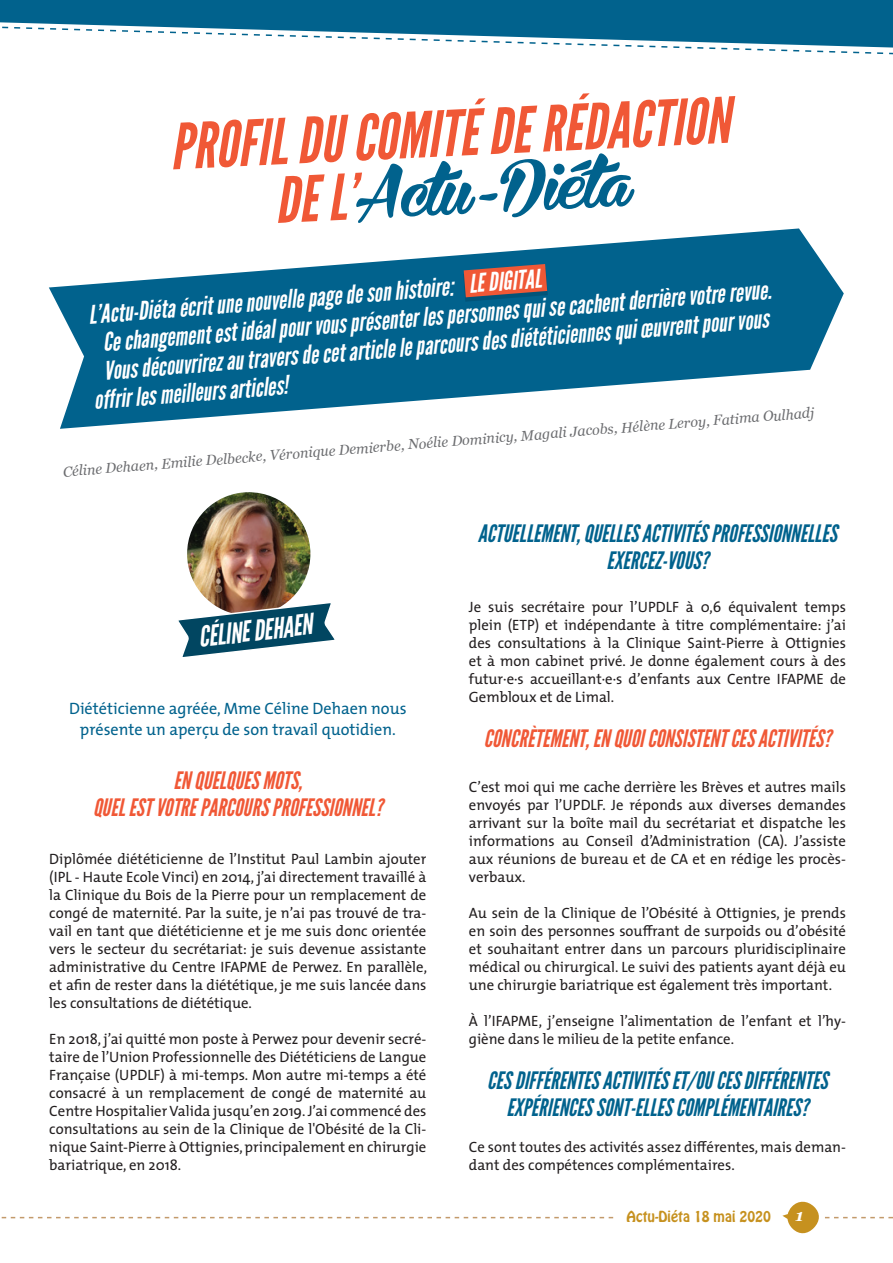
<style>
.page{position:relative;width:893px;height:1263px;background:#fff}
.page>*{position:absolute;margin:0;border:0;box-sizing:border-box;transform-origin:0 0}
.t1{font:italic 63px "League Gothic";color:#f05836}
.t2{font:63px "Bira PERSONALUSEONLY";color:#01628d}
.t3{font:italic 28.5px "League Gothic";color:#fff}
.t4{font:italic 25.5px "League Gothic";color:#fff}
.t5{font:italic 24px/27px "League Gothic";color:#01628d;text-align:center}
.t6{font:italic 24px/27px "League Gothic";color:#f05836;text-align:center}
.t7{font:16.5px/21px "The Mix";color:#01628d;text-align:center}
.t8{font:italic 700 16.5px "Georgia";color:#fff}
.t9{font:15px/18px "The Mix";color:#231f20;text-align:justify}
.t10{font:italic 14.25px "Georgia";color:#6c6d70}
.t11{font:13.5px "Hobo Std";color:#c6911f}
.s1{font-family:"League Gothic";font-style:italic;color:#f05836}
</style>
<div class="page">
<svg style="left:2px;top:1217px;width:611px;height:1px"></svg>
<svg style="left:782px;top:1201px;width:111px;height:33px"></svg>
<svg style="left:0;top:0;width:893px;height:54px"></svg>
<svg style="left:49px;top:228px;width:795px;height:201px;fill:#01628d"></svg>
<img style="left:464px;top:297px;width:83px;height:5px">
<svg style="left:464px;top:264px;width:83px;height:33px;background:#c15845"></svg>
<img style="left:187px;top:492px;width:123px;height:123px;border-radius:62px">
<svg style="left:178px;top:602px;width:157px;height:55px"></svg>
<h1 class="t1" style="left:168px;top:111px;width:562px;rotate:-3deg">PROFIL DU COMITÉ DE RÉDACTION</h1>
<h1 class="t2" style="left:272px;top:153px;width:357px;rotate:-3deg"><span class="s1">DE L’</span>Actu-Diéta</h1>
<h3 class="t4" style="left:87px;top:298px;width:455px;rotate:-4deg">L’Actu-Diéta écrit une nouvelle page de son histoire: LE DIGITAL</h3>
<h3 class="t4" style="left:102px;top:324px;width:672px;rotate:-4deg">Ce changement est idéal pour vous présenter les personnes qui se cachent derrière votre revue.</h3>
<h3 class="t4" style="left:102px;top:353px;width:669px;rotate:-4deg">Vous découvrirez au travers de cet article le parcours des diététiciennes qui œuvrent pour vous</h3>
<h3 class="t4" style="left:93px;top:384px;width:196px;rotate:-4deg">offrir les meilleurs articles!</h3>
<p class="t10" style="left:62px;top:465px;width:755px;rotate:-5deg">Céline Dehaen, Emilie Delbecke, Véronique Demierbe, Noélie Dominicy, Magali Jacobs, Hélène Leroy, Fatima Oulhadj</p>
<h2 class="t3" style="left:196px;top:621px;width:116px;rotate:-7deg">CÉLINE DEHAEN</h2>
<p class="t7" style="left:69px;top:697px;width:339px">Diététicienne agréée, Mme Céline Dehaen nous présente un aperçu de son travail quotidien.</p>
<h3 class="t6" style="left:93px;top:767px;width:291px">EN QUELQUES MOTS,<br>QUEL EST VOTRE PARCOURS PROFESSIONNEL?</h3>
<p class="t9" style="left:49px;top:849px;width:379px">Diplômée diététicienne de l’Institut Paul Lambin ajouter (IPL - Haute Ecole Vinci) en 2014, j’ai directement travaillé à la Clinique du Bois de la Pierre pour un remplacement de congé de maternité. Par la suite, je n’ai pas trouvé de tra&shy;vail en tant que diététicienne et je me suis donc orientée vers le secteur du secrétariat: je suis devenue assistante administrative du Centre IFAPME de Perwez. En parallèle, et afin de rester dans la diététique, je me suis lancée dans les consultations de diététique.</p>
<p class="t9" style="left:49px;top:1029px;width:379px">En 2018, j’ai quitté mon poste à Perwez pour devenir secré&shy;taire de l’Union Professionnelle des Diététiciens de Langue Française (UPDLF) à mi-temps. Mon autre mi-temps a été consacré à un remplacement de congé de maternité au Centre Hospitalier Valida jusqu’en 2019. J’ai commencé des consultations au sein de la Clinique de l'Obésité de la Cli&shy;nique Saint-Pierre à Ottignies, principalement en chirurgie bariatrique, en 2018.</p>
<h3 class="t5" style="left:478px;top:520px;width:360px">ACTUELLEMENT, QUELLES ACTIVITÉS PROFESSIONNELLES<br>EXERCEZ-VOUS?</h3>
<p class="t9" style="left:469px;top:597px;width:379px">Je suis secrétaire pour l’UPDLF à 0,6 équivalent temps plein (ETP) et indépendante à titre complémentaire: j’ai des consultations à la Clinique Saint-Pierre à Ottignies et à mon cabinet privé. Je donne également cours à des futur·e·s accueillant·e·s d’enfants aux Centre IFAPME de Gembloux et de Limal.</p>
<h3 class="t6" style="left:484px;top:725px;width:349px">CONCRÈTEMENT, EN QUOI CONSISTENT CES ACTIVITÉS?</h3>
<p class="t9" style="left:469px;top:777px;width:379px">C’est moi qui me cache derrière les Brèves et autres mails envoyés par l’UPDLF. Je réponds aux diverses demandes arrivant sur la boîte mail du secrétariat et dispatche les informations au Conseil d’Administration (CA). J’assiste aux réunions de bureau et de CA et en rédige les procès&shy;verbaux.</p>
<p class="t9" style="left:469px;top:903px;width:379px">Au sein de la Clinique de l’Obésité à Ottignies, je prends en soin des personnes souffrant de surpoids ou d’obésité et souhaitant entrer dans un parcours pluridisciplinaire médical ou chirurgical. Le suivi des patients ayant déjà eu une chirurgie bariatrique est également très important.</p>
<p class="t9" style="left:469px;top:1011px;width:378px">À l’IFAPME, j’enseigne l’alimentation de l’enfant et l’hy&shy;giène dans le milieu de la petite enfance.</p>
<h3 class="t5" style="left:487px;top:1067px;width:342px">CES DIFFÉRENTES ACTIVITÉS ET/OU CES DIFFÉRENTES<br>EXPÉRIENCES SONT-ELLES COMPLÉMENTAIRES?</h3>
<p class="t9" style="left:469px;top:1137px;width:379px">Ce sont toutes des activités assez différentes, mais deman&shy;dant des compétences complémentaires.</p>
<p class="t11" style="left:627px;top:1207px;width:146px">Actu-Diéta 18 mai 2020</p>
<p class="t8" style="left:795px;top:1203px;width:10px">1</p>
</div>
